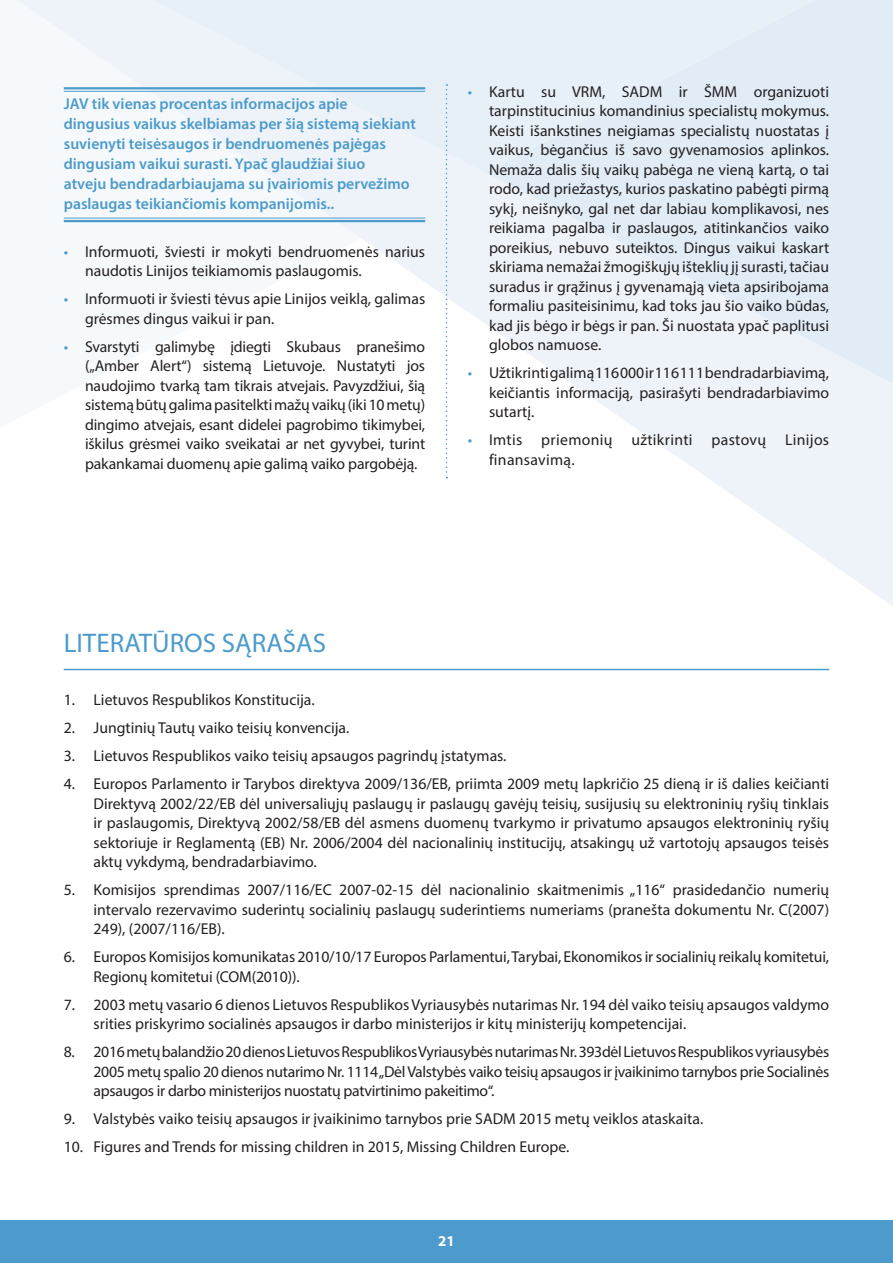
<style>
.page{position:relative;width:893px;height:1263px;background:#fff}
.page>*{position:absolute;margin:0;border:0;box-sizing:border-box;transform-origin:0 0}
.t1{font:27px "Myriad Pro";color:#4c9bcc}
.t2{font:15.75px/19.5px "Myriad Pro";color:#231f20;text-align:justify}
.t3{font:600 15.75px/20.1px "Myriad Pro";color:#4c9bcc}
.t4{font:15.75px/19.5px "Myriad Pro";letter-spacing:.02em;color:#231f20}
.t5{font:700 15px "Myriad Pro";color:#fff}
.s1{color:#4c9bcc}
</style>
<div class="page">
<svg style="left:362px;top:238px;width:531px;height:368px"></svg>
<svg style="left:486px;top:0;width:407px;height:383px;background:#e7eff7"></svg>
<div style="left:17px;top:0;width:469px;height:238px;background:#f5f9fb"></div>
<div style="left:152px;top:0;width:663px;height:173px;background:#e8f0f7"></div>
<div style="left:0;top:1220px;width:893px;height:43px;background:#4c9bcc"></div>
<svg style="left:446px;top:84px;width:1px;height:394px"></svg>
<hr style="left:64px;top:87px;width:361px;height:2px;background:#4c9bcc">
<hr style="left:64px;top:91px;width:361px;height:1px;background:#4c9bcc">
<hr style="left:64px;top:218px;width:361px;height:1px;background:#4c9bcc">
<hr style="left:64px;top:220px;width:361px;height:2px;background:#4c9bcc">
<hr style="left:64px;top:669px;width:765px;height:1px;background:#4c9bcc">
<p class="t3" style="left:64px;top:93px;width:354px">JAV tik vienas procentas informacijos apie dingusius vaikus skelbiamas per šią sistemą siekiant suvienyti teisėsaugos ir bendruomenės pajėgas dingusiam vaikui surasti. Ypač glaudžiai šiuo<br>atveju bendradarbiaujama su įvairiomis pervežimo paslaugas teikiančiomis kompanijomis..</p>
<p class="t2" style="left:85px;top:241px;width:342px;text-indent:-21px"><span class="s1">•</span> Informuoti, šviesti ir mokyti bendruomenės narius naudotis Linijos teikiamomis paslaugomis.</p>
<p class="t2" style="left:85px;top:289px;width:342px;text-indent:-21px"><span class="s1">•</span> Informuoti ir šviesti tėvus apie Linijos veiklą, galimas grėsmes dingus vaikui ir pan.</p>
<p class="t2" style="left:85px;top:336px;width:342px;text-indent:-21px"><span class="s1">•</span> Svarstyti galimybę įdiegti Skubaus pranešimo („Amber Alert“) sistemą Lietuvoje. Nustatyti jos naudojimo tvarką tam tikrais atvejais. Pavyzdžiui, šią sistemą būtų galima pasitelkti mažų vaikų (iki 10 metų) dingimo atvejais, esant didelei pagrobimo tikimybei, iškilus grėsmei vaiko sveikatai ar net gyvybei, turint pakankamai duomenų apie galimą vaiko pargobėją.</p>
<p class="t2" style="left:489px;top:82px;width:342px;text-indent:-21px"><span class="s1">•</span> Kartu su VRM, SADM ir ŠMM organizuoti tarpinstitucinius komandinius specialistų mokymus.<br>Keisti išankstines neigiamas specialistų nuostatas į vaikus, bėgančius iš savo gyvenamosios aplinkos.<br>Nemaža dalis šių vaikų pabėga ne vieną kartą, o tai rodo, kad priežastys, kurios paskatino pabėgti pirmą sykį, neišnyko, gal net dar labiau komplikavosi, nes reikiama pagalba ir paslaugos, atitinkančios vaiko poreikius, nebuvo suteiktos. Dingus vaikui kaskart skiriama nemažai žmogiškųjų išteklių jį surasti, tačiau suradus ir grąžinus į gyvenamąją vieta apsiribojama formaliu pasiteisinimu, kad toks jau šio vaiko būdas, kad jis bėgo ir bėgs ir pan. Ši nuostata ypač paplitusi globos namuose.</p>
<p class="t2" style="left:489px;top:363px;width:342px;text-indent:-21px"><span class="s1">•</span> Užtikrinti galimą 116 000 ir 116 111 bendradarbiavimą, keičiantis informaciją, pasirašyti bendradarbiavimo sutartį.</p>
<p class="t4" style="left:489px;top:430px;width:342px;text-indent:-21px"><span class="s1">•</span> Imtis priemonių užtikrinti pastovų Linijos finansavimą.</p>
<h1 class="t1" style="left:64px;top:626px;width:264px">LITERATŪROS SĄRAŠAS</h1>
<p class="t2" style="left:64px;top:690px;width:252px">1. Lietuvos Respublikos Konstitucija.</p>
<p class="t2" style="left:64px;top:718px;width:287px">2. Jungtinių Tautų vaiko teisių konvencija.</p>
<p class="t2" style="left:64px;top:746px;width:444px">3. Lietuvos Respublikos vaiko teisių apsaugos pagrindų įstatymas.</p>
<p class="t2" style="left:94px;top:774px;width:737px;text-indent:-30px">4. Europos Parlamento ir Tarybos direktyva 2009/136/EB, priimta 2009 metų lapkričio 25 dieną ir iš dalies keičianti Direktyvą 2002/22/EB dėl universaliųjų paslaugų ir paslaugų gavėjų teisių, susijusių su elektroninių ryšių tinklais ir paslaugomis, Direktyvą 2002/58/EB dėl asmens duomenų tvarkymo ir privatumo apsaugos elektroninių ryšių sektoriuje ir Reglamentą (EB) Nr. 2006/2004 dėl nacionalinių institucijų, atsakingų už vartotojų apsaugos teisės aktų vykdymą, bendradarbiavimo.</p>
<p class="t2" style="left:94px;top:880px;width:737px;text-indent:-30px">5. Komisijos sprendimas 2007/116/EC 2007-02-15 dėl nacionalinio skaitmenimis „116“ prasidedančio numerių intervalo rezervavimo suderintų socialinių paslaugų suderintiems numeriams (pranešta dokumentu Nr. C(2007)<br>249), (2007/116/EB).</p>
<p class="t2" style="left:94px;top:947px;width:737px;text-indent:-30px">6. Europos Komisijos komunikatas 2010/10/17 Europos Parlamentui, Tarybai, Ekonomikos ir socialinių reikalų komitetui,<br>Regionų komitetui (COM(2010)).</p>
<p class="t2" style="left:94px;top:994px;width:737px;text-indent:-30px">7. 2003 metų vasario 6 dienos Lietuvos Respublikos Vyriausybės nutarimas Nr. 194 dėl vaiko teisių apsaugos valdymo srities priskyrimo socialinės apsaugos ir darbo ministerijos ir kitų ministerijų kompetencijai.</p>
<p class="t2" style="left:94px;top:1042px;width:737px;text-indent:-30px">8. 2016 metų balandžio 20 dienos Lietuvos Respublikos Vyriausybės nutarimas Nr. 393dėl Lietuvos Respublikos vyriausybės 2005 metų spalio 20 dienos nutarimo Nr. 1114 „Dėl Valstybės vaiko teisių apsaugos ir įvaikinimo tarnybos prie Socialinės apsaugos ir darbo ministerijos nuostatų patvirtinimo pakeitimo“.</p>
<p class="t2" style="left:64px;top:1109px;width:641px">9. Valstybės vaiko teisių apsaugos ir įvaikinimo tarnybos prie SADM 2015 metų veiklos ataskaita.</p>
<p class="t2" style="left:64px;top:1137px;width:507px">10. Figures and Trends for missing children in 2015, Missing Children Europe.</p>
<p class="t5" style="left:438px;top:1232px;width:18px">21</p>
</div>
